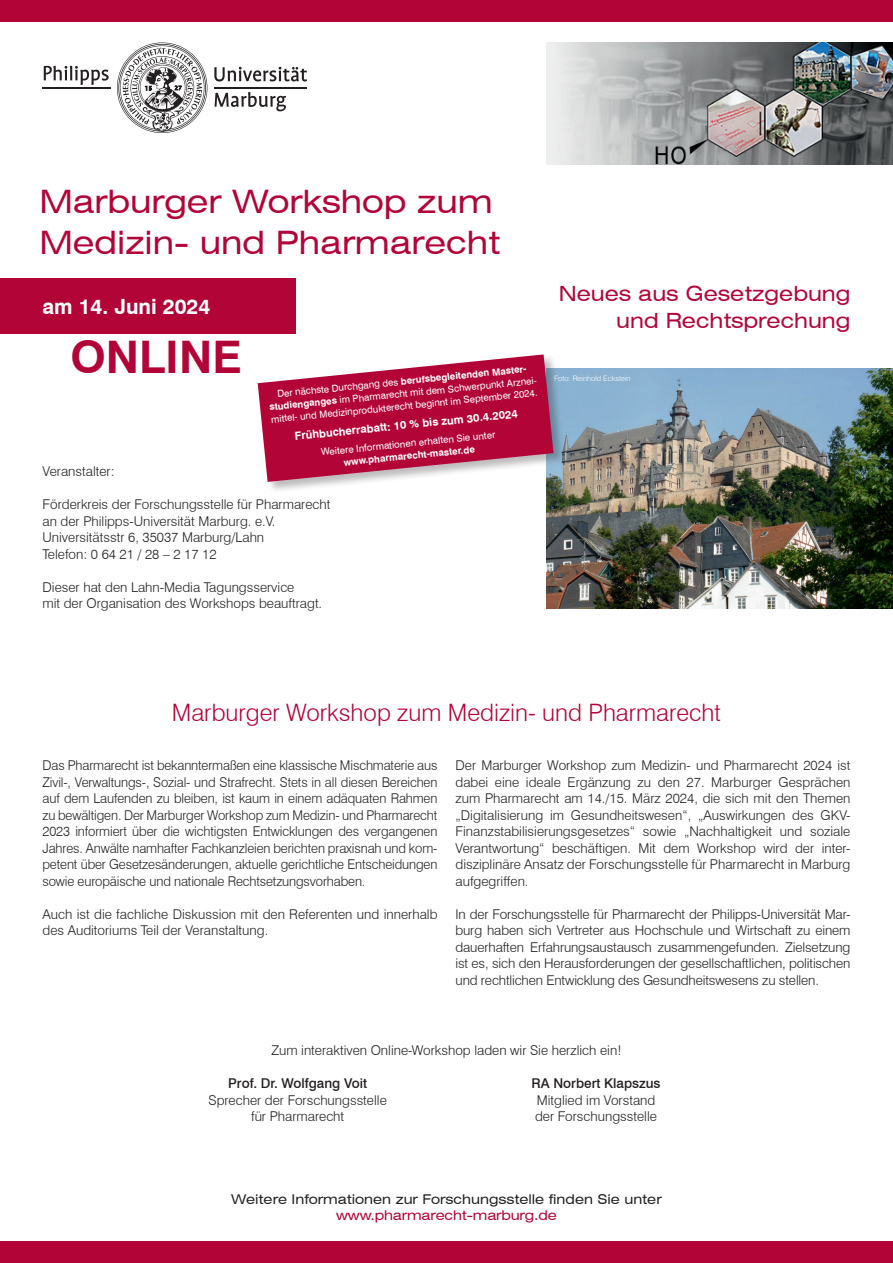
<style>
.page{position:relative;width:893px;height:1263px;background:#fff}
.page>*{position:absolute;margin:0;border:0;box-sizing:border-box;transform-origin:0 0}
.t1{font:700 44.85px "Swiss 721 BT";color:#b30437}
.t2{font:expanded 32.4px/41.5px "Swiss 721 BT";color:#b30437}
.t3{font:300 24px "Swiss 721 BT";color:#b30437}
.t4{font:expanded 21px/27px "Swiss 721 BT";color:#b30437;text-align:right}
.t5{font:700 21px "Swiss 721 BT";color:#fff}
.t6{font:300 13.5px/16.5px "Swiss 721 BT";color:#231f20;text-align:justify}
.t7{font:expanded 13.5px "Swiss 721 BT";color:#231f20}
.t8{font:500 13.5px "Swiss 721 BT";color:#231f20}
.t9{font:expanded 13.5px "Swiss 721 BT";letter-spacing:-.01em;color:#b30437}
.t10{font:700 11.25px "Swiss 721 BT";color:#fff}
.t11{font:9.75px/12.3px "Swiss 721 BT";color:#fff;text-align:center}
.t12{font:700 9.75px "Swiss 721 BT";color:#fff}
.t13{font:300 7.5px "Swiss 721 BT";color:#fff}
.s1{font-weight:700}
</style>
<div class="page">
<img style="left:547px;top:43px;width:346px;height:121px">
<div style="left:0;top:279px;width:296px;height:55px;background:#b30437"></div>
<div style="left:0;top:1242px;width:893px;height:21px;background:#b30437"></div>
<div style="left:0;top:0;width:893px;height:21px;background:#b30437"></div>
<img style="left:547px;top:369px;width:346px;height:239px">
<svg style="left:215px;top:92px;width:71px;height:19px"></svg>
<svg style="left:214px;top:67px;width:93px;height:15px"></svg>
<svg style="left:44px;top:66px;width:65px;height:19px"></svg>
<hr style="left:214px;top:87px;width:93px;height:1px;background:#231f20">
<hr style="left:43px;top:87px;width:68px;height:1px;background:#231f20">
<svg style="left:117px;top:43px;width:90px;height:90px"></svg>
<div style="left:257px;top:354px;width:309px;height:140px;background:#231f20;opacity:.3"></div>
<svg style="left:258px;top:354px;width:295px;height:128px"></svg>
<h2 class="t2" style="left:39px;top:180px;width:462px">Marburger Workshop zum<br>Medizin- und Pharmarecht</h2>
<h3 class="t5" style="left:43px;top:292px;width:169px">am 14. Juni 2024</h3>
<h1 class="t1" style="left:71px;top:325px;width:173px">ONLINE</h1>
<p class="t11" style="left:268px;top:389px;width:272px;rotate:-6deg">Der nächste Durchgang des <span class="s1">berufsbegleitenden Master&shy;studienganges</span> im Pharmarecht mit dem Schwerpunkt Arznei&shy;mittel- und Medizinprodukterecht beginnt im September 2024.</p>
<p class="t10" style="left:294px;top:429px;width:225px;rotate:-6deg">Frühbucherrabatt: 10 % bis zum 30.4.2024</p>
<p class="t11" style="left:320px;top:446px;width:177px;rotate:-6deg">Weitere Informationen erhalten Sie unter</p>
<p class="t12" style="left:343px;top:456px;width:133px;rotate:-6deg">www.pharmarecht-master.de</p>
<p class="t6" style="left:43px;top:463px;width:74px">Veranstalter:</p>
<p class="t6" style="left:43px;top:496px;width:289px;text-align:left">Förderkreis der Forschungsstelle für Pharmarecht an der Philipps-Universität Marburg. e.V.<br>Universitätsstr 6, 35037 Marburg/Lahn<br>Telefon: 0 64 21 / 28 – 2 17 12</p>
<p class="t6" style="left:43px;top:578px;width:281px">Dieser hat den Lahn-Media Tagungsservice<br>mit der Organisation des Workshops beauftragt.</p>
<h3 class="t4" style="left:559px;top:280px;width:293px">Neues aus Gesetzgebung und Rechtsprechung</h3>
<p class="t13" style="left:554px;top:374px;width:78px">Foto: Reinhold Eckstein</p>
<h3 class="t3" style="left:172px;top:698px;width:551px">Marburger Workshop zum Medizin- und Pharmarecht</h3>
<p class="t6" style="left:43px;top:757px;width:396px">Das Pharmarecht ist bekanntermaßen eine klassische Mischmaterie aus Zivil-, Verwaltungs-, Sozial- und Strafrecht. Stets in all diesen Bereichen auf dem Laufenden zu bleiben, ist kaum in einem adäquaten Rahmen zu bewältigen. Der Marburger Workshop zum Medizin- und Pharmarecht 2023 informiert über die wichtigsten Entwicklungen des vergangenen Jahres. Anwälte namhafter Fachkanzleien berichten praxisnah und kom&shy;petent über Gesetzesänderungen, aktuelle gerichtliche Entscheidungen sowie europäische und nationale Rechtsetzungsvorhaben.</p>
<p class="t6" style="left:43px;top:905px;width:396px">Auch ist die fachliche Diskussion mit den Referenten und innerhalb des Auditoriums Teil der Veranstaltung.</p>
<p class="t6" style="left:455px;top:757px;width:396px">Der Marburger Workshop zum Medizin- und Pharmarecht 2024 ist dabei eine ideale Ergänzung zu den 27. Marburger Gesprächen zum Pharmarecht am 14./15. März 2024, die sich mit den Themen „Digitalisierung im Gesundheitswesen“, „Auswirkungen des GKV-Finanzstabilisierungsgesetzes“ sowie „Nachhaltigkeit und soziale Verantwortung“ beschäftigen. Mit dem Workshop wird der inter&shy;disziplinäre Ansatz der Forschungsstelle für Pharmarecht in Marburg aufgegriffen.</p>
<p class="t6" style="left:455px;top:905px;width:396px">In der Forschungsstelle für Pharmarecht der Philipps-Universität Mar&shy;burg haben sich Vertreter aus Hochschule und Wirtschaft zu einem dauerhaften Erfahrungsaustausch zusammengefunden. Zielsetzung ist es, sich den Herausforderungen der gesellschaftlichen, politischen und rechtlichen Entwicklung des Gesundheitswesens zu stellen.</p>
<p class="t6" style="left:271px;top:1042px;width:352px">Zum interaktiven Online-Workshop laden wir Sie herzlich ein!</p>
<p class="t8" style="left:228px;top:1075px;width:140px">Prof. Dr. Wolfgang Voit</p>
<p class="t8" style="left:531px;top:1075px;width:131px">RA Norbert Klapszus</p>
<p class="t6" style="left:208px;top:1092px;width:180px">Sprecher der Forschungsstelle</p>
<p class="t6" style="left:537px;top:1092px;width:120px">Mitglied im Vorstand</p>
<p class="t6" style="left:251px;top:1108px;width:95px">für Pharmarecht</p>
<p class="t6" style="left:535px;top:1108px;width:123px">der Forschungsstelle</p>
<p class="t7" style="left:231px;top:1191px;width:432px">Weitere Informationen zur Forschungsstelle finden Sie unter</p>
<p class="t9" style="left:336px;top:1207px;width:222px">www.pharmarecht-marburg.de</p>
</div>
